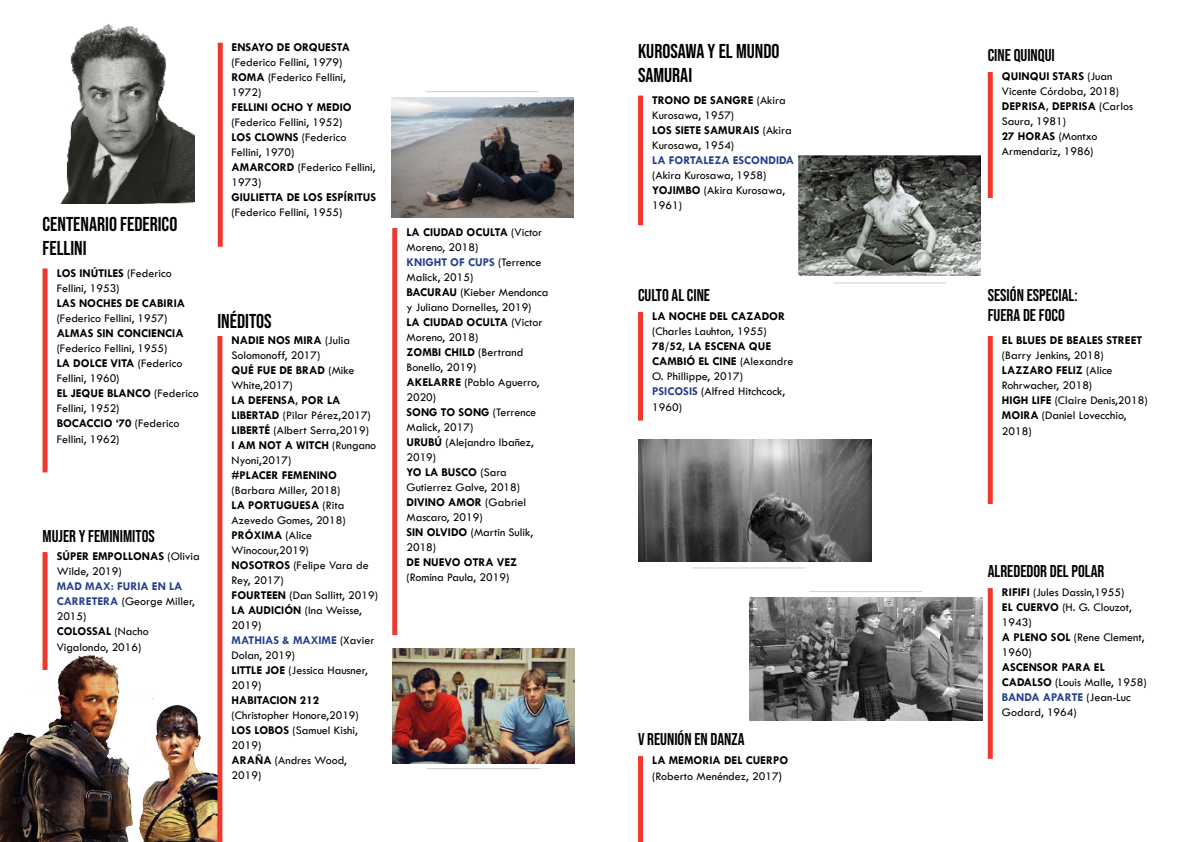
<style>
.page{position:relative;width:1191px;height:842px;background:#fff}
.page>*{position:absolute;margin:0;border:0;box-sizing:border-box;transform-origin:0 0}
.t1{font:20px/24px "Bebas Neue";color:#000101}
.t2{font:17px/20.4px "Bebas Neue";color:#000101}
.t3{font:12px/15px "Tw Cen";color:#000}
.t4{font:700 12px "Tw Cen";color:#000}
.t5{font:700 12px "Tw Cen";color:#25408f}
.s1{font-weight:700}
.s2{font-weight:700;color:#25408f}
.s3{font-size:13px}
</style>
<div class="page">
<img style="left:638px;top:439px;width:234px;height:123px">
<img style="left:749px;top:597px;width:233px;height:123px">
<img style="left:798px;top:156px;width:182px;height:120px">
<img style="left:60px;top:24px;width:134px;height:179px">
<img style="left:0;top:655px;width:217px;height:187px">
<img style="left:392px;top:648px;width:182px;height:116px">
<img style="left:391px;top:98px;width:182px;height:120px">
<div style="left:638px;top:756px;width:5px;height:86px;background:#ef382d"></div>
<div style="left:638px;top:96px;width:5px;height:129px;background:#ef382d"></div>
<div style="left:987px;top:72px;width:5px;height:126px;background:#ef382d"></div>
<div style="left:987px;top:336px;width:5px;height:168px;background:#ef382d"></div>
<div style="left:987px;top:588px;width:5px;height:171px;background:#ef382d"></div>
<div style="left:43px;top:552px;width:5px;height:118px;background:#ef382d"></div>
<hr style="left:692px;top:567px;width:113px;height:1px;background:#000">
<hr style="left:809px;top:591px;width:113px;height:1px;background:#000">
<hr style="left:833px;top:282px;width:113px;height:1px;background:#000">
<hr style="left:427px;top:768px;width:112px;height:1px;background:#000">
<hr style="left:426px;top:91px;width:112px;height:1px;background:#000">
<div style="left:638px;top:312px;width:5px;height:109px;background:#ef382d"></div>
<div style="left:217px;top:336px;width:5px;height:506px;background:#ef382d"></div>
<div style="left:43px;top:268px;width:5px;height:204px;background:#ef382d"></div>
<div style="left:392px;top:228px;width:5px;height:407px;background:#ef382d"></div>
<div style="left:218px;top:43px;width:5px;height:204px;background:#ef382d"></div>
<h1 class="t1" style="left:43px;top:212px;width:136px">CENTENARIO FEDERICO<br>FELLINI</h1>
<p class="t3" style="left:57px;top:265px;width:117px"><span class="s1">LOS INÚTILES</span> (Federico<br>Fellini, 1953)</p>
<p class="t4" style="left:57px;top:296px;width:130px">LAS NOCHES DE CABIRIA</p>
<p class="t3" style="left:57px;top:310px;width:112px">(Federico Fellini, 1957)</p>
<p class="t4" style="left:57px;top:326px;width:128px">ALMAS SIN CONCIENCIA</p>
<p class="t3" style="left:57px;top:340px;width:144px">(Federico Fellini, 1955)<br><span class="s1">LA DOLCE VITA</span> (Federico<br>Fellini, 1960)<br><span class="s1">EL JEQUE BLANCO</span> (Federico<br>Fellini, 1952)<br><span class="s1">BOCACCIO ‘70</span> (Federico<br>Fellini, 1962)</p>
<h2 class="t2" style="left:43px;top:525px;width:114px">MUJER Y FEMINIMITOS</h2>
<p class="t3" style="left:57px;top:549px;width:144px"><span class="s1">SÚPER EMPOLLONAS</span> (Olivia<br>Wilde, 2019)</p>
<p class="t3" style="left:57px;top:579px;width:140px"><span class="s2">MAD MAX: FURIA EN LA<br>CARRETERA</span> (George Miller,<br>2015)<br><span class="s1">COLOSSAL</span> (Nacho<br>Vigalondo, 2016)</p>
<p class="t4" style="left:231px;top:40px;width:120px">ENSAYO DE ORQUESTA</p>
<p class="t3" style="left:231px;top:54px;width:116px">(Federico Fellini, 1979)<br><span class="s1">ROMA</span> (Federico Fellini,<br>1972)</p>
<p class="t4" style="left:231px;top:100px;width:122px">FELLINI OCHO Y MEDIO</p>
<p class="t3" style="left:231px;top:114px;width:145px">(Federico Fellini, 1952)<br><span class="s1">LOS CLOWNS</span> (Federico<br>Fellini, 1970)<br><span class="s1">AMARCORD</span> (Federico Fellini,<br>1973)</p>
<p class="t4" style="left:231px;top:190px;width:146px">GIULIETTA DE LOS ESPÍRITUS</p>
<p class="t3" style="left:231px;top:204px;width:112px">(Federico Fellini, 1955)</p>
<h1 class="t1" style="left:217px;top:308px;width:56px">INÉDITOS</h1>
<p class="t3" style="left:231px;top:333px;width:124px"><span class="s1">NADIE NOS MIRA</span> (Julia<br>Solomonoff, 2017)<br><span class="s1">QUÉ FUE DE BRAD</span> (Mike<br>White,2017)</p>
<p class="t3" style="left:231px;top:393px;width:146px"><span class="s1">LA DEFENSA, POR LA<br>LIBERTAD</span> (Pilar Pérez,2017)<br><span class="s1">LIBERTÉ</span> (Albert Serra,2019)<br><span class="s1">I AM NOT A WITCH</span> (Rungano<br>Nyoni,2017)</p>
<p class="t4" style="left:231px;top:468px;width:107px">#PLACER FEMENINO</p>
<p class="t3" style="left:231px;top:483px;width:148px">(Barbara Miller, 2018)<br><span class="s1">LA PORTUGUESA</span> (Rita<br>Azevedo Gomes, 2018)<br><span class="s1">PRÓXIMA</span> (Alice<br>Winocour,2019)<br><span class="s1">NOSOTROS</span> (Felipe Vara de<br>Rey, 2017)<br><span class="s1">FOURTEEN</span> (Dan Sallitt, 2019)<br><span class="s1">LA AUDICIÓN</span> (Ina Weisse,<br>2019)<br><span class="s2">MATHIAS &amp; MAXIME</span> (Xavier<br>Dolan, 2019)<br><span class="s1">LITTLE JOE</span> (Jessica Hausner,<br>2019)</p>
<p class="t4" style="left:231px;top:693px;width:89px">HABITACION 212</p>
<p class="t3" style="left:231px;top:708px;width:129px">(Christopher Honore,2019)<br><span class="s1">LOS LOBOS</span> (Samuel Kishi,<br>2019)<br><span class="s1">ARAÑA</span> (Andres Wood,<br>2019)</p>
<p class="t3" style="left:406px;top:225px;width:143px"><span class="s1">LA CIUDAD OCULTA</span> (Victor<br>Moreno, 2018)<br><span class="s2">KNIGHT OF CUPS</span> (Terrence<br>Malick, 2015)<br><span class="s1">BACURAU</span> (Kieber Mendonca y Juliano Dornelles, 2019)<br><span class="s1">LA CIUDAD OCULTA</span> (Victor<br>Moreno, 2018)<br><span class="s1">ZOMBI CHILD</span> (Bertrand<br>Bonello, 2019)<br><span class="s1">AKELARRE</span> (Pablo Aguerro,<br>2020)<br><span class="s1">SONG TO SONG</span> (Terrence<br>Malick, 2017)<br><span class="s1">URUBÚ</span> (Alejandro Ibañez,<br>2019)<br><span class="s1">YO LA BUSCO</span> (Sara<br>Gutierrez Galve, 2018)<br><span class="s1">DIVINO AMOR</span> (Gabriel<br>Mascaro, 2019)<br><span class="s1">SIN OLVIDO</span> (Martin Sulik,<br>2018)</p>
<p class="t4" style="left:406px;top:555px;width:112px">DE NUEVO OTRA VEZ</p>
<p class="t3" style="left:406px;top:570px;width:104px">(Romina Paula, 2019)</p>
<h1 class="t1" style="left:638px;top:38px;width:143px">KUROSAWA Y EL MUNDO<br>SAMURAI</h1>
<p class="t3" style="left:652px;top:93px;width:141px"><span class="s1">TRONO DE SANGRE</span> (Akira<br>Kurosawa, 1957)<br><span class="s1">LOS SIETE SAMURAIS</span> (Akira<br>Kurosawa, 1954)</p>
<p class="t5" style="left:652px;top:153px;width:143px">LA FORTALEZA ESCONDIDA</p>
<p class="t3" style="left:652px;top:168px;width:134px">(Akira Kurosawa, 1958)<br><span class="s1">YOJIMBO</span> (Akira Kurosawa,<br>1961)</p>
<h2 class="t2" style="left:638px;top:284px;width:74px">CULTO AL CINE</h2>
<p class="t4" style="left:652px;top:309px;width:134px">LA NOCHE DEL CAZADOR</p>
<p class="t3" style="left:652px;top:324px;width:116px">(Charles Lauhton, 1955)</p>
<p class="t3" style="left:652px;top:339px;width:143px"><span class="s1">78/52, LA ESCENA QUE<br>CAMBIÓ EL CINE</span> (Alexandre<br>O. Phillippe, 2017)<br><span class="s2">PSICOSIS</span> (Alfred Hitchcock,<br>1960)</p>
<h2 class="t2" style="left:638px;top:728px;width:108px">V REUNIÓN EN DANZA</h2>
<p class="t3" style="left:652px;top:752px;width:138px;line-height:16px"><span class="s1">LA MEMORIA DEL CUERPO </span>(Roberto Menéndez, 2017<span class="s3">)</span></p>
<h2 class="t2" style="left:987px;top:44px;width:68px">CINE QUINQUI</h2>
<p class="t3" style="left:1002px;top:69px;width:133px"><span class="s1">QUINQUI STARS</span> (Juan<br>Vicente Córdoba, 2018)<br><span class="s1">DEPRISA, DEPRISA</span> (Carlos<br>Saura, 1981)<br><span class="s1">27 HORAS</span> (Montxo<br>Armendariz, 1986)</p>
<h2 class="t2" style="left:987px;top:284px;width:91px">SESIÓN ESPECIAL:<br>FUERA DE FOCO</h2>
<p class="t4" style="left:1002px;top:333px;width:142px">EL BLUES DE BEALES STREET</p>
<p class="t3" style="left:1002px;top:348px;width:147px">(Barry Jenkins, 2018)<br><span class="s1">LAZZARO FELIZ</span> (Alice<br>Rohrwacher, 2018)<br><span class="s1">HIGH LIFE</span> (Claire Denis,2018)<br><span class="s1">MOIRA</span> (Daniel Lovecchio,<br>2018)</p>
<h2 class="t2" style="left:987px;top:561px;width:118px">ALREDEDOR DEL POLAR</h2>
<p class="t3" style="left:1002px;top:585px;width:144px"><span class="s1">RIFIFI</span> (Jules Dassin,1955)<br><span class="s1">EL CUERVO</span> (H. G. Clouzot,<br>1943)<br><span class="s1">A PLENO SOL</span> (Rene Clement,<br>1960)</p>
<p class="t3" style="left:1002px;top:660px;width:146px"><span class="s1">ASCENSOR PARA EL<br>CADALSO</span> (Louis Malle, 1958)<br><span class="s2">BANDA APARTE</span> (Jean-Luc<br>Godard, 1964)</p>
</div>
